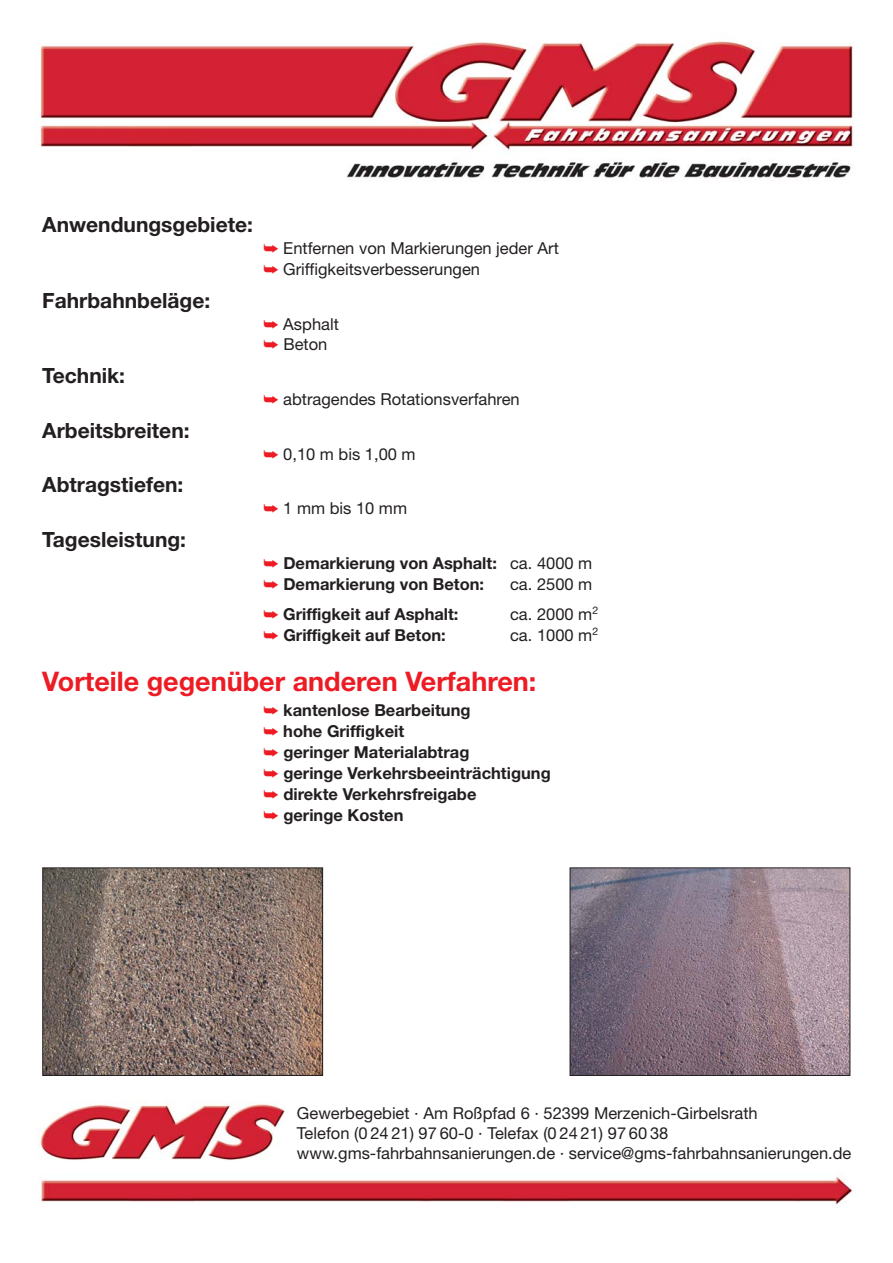
<style>
.page{position:relative;width:893px;height:1263px;background:#fff}
.page>*{position:absolute;margin:0;border:0;box-sizing:border-box;transform-origin:0 0}
.t1{font:700 27px "Helvetica Neue";color:#ed1c24}
.t2{font:700 21px "Helvetica Neue";color:#231f20}
.t3{font:16.5px/19.8px "Helvetica Neue";color:#231f20}
.t4{font:700 16.5px/21px "Helvetica Neue";color:#231f20}
.s1{color:#ed1c24}
.s2{font-weight:400}
</style>
<div class="page">
<img style="left:44px;top:869px;width:277px;height:205px">
<div style="left:42px;top:867px;width:281px;height:209px;border:1px solid #231f20"></div>
<img style="left:40px;top:1176px;width:813px;height:29px">
<img style="left:39px;top:1104px;width:246px;height:56px">
<img style="left:36px;top:41px;width:817px;height:139px">
<img style="left:572px;top:869px;width:276px;height:205px">
<div style="left:570px;top:867px;width:280px;height:209px;border:1px solid #231f20"></div>
<p class="t2" style="left:42px;top:217px;width:212px">Anwendungsgebiete:</p>
<p class="t2" style="left:42px;top:293px;width:169px">Fahrbahnbeläge:</p>
<p class="t2" style="left:42px;top:368px;width:84px">Technik:</p>
<p class="t2" style="left:42px;top:423px;width:149px">Arbeitsbreiten:</p>
<p class="t2" style="left:42px;top:477px;width:143px">Abtragstiefen:</p>
<p class="t2" style="left:42px;top:532px;width:145px">Tagesleistung:</p>
<p class="t3" style="left:263px;top:239px;width:297px;line-height:21px"><span class="s1">➥</span> Entfernen von Markierungen jeder Art <span class="s1">➥</span> Griffigkeitsverbesserungen</p>
<p class="t3" style="left:263px;top:315px;width:77px;line-height:21px"><span class="s1">➥</span> Asphalt <span class="s1">➥</span> Beton</p>
<p class="t3" style="left:263px;top:391px;width:258px"><span class="s1">➥</span> abtragendes Rotationsverfahren</p>
<p class="t3" style="left:263px;top:446px;width:154px"><span class="s1">➥</span> 0,10 m bis 1,00 m</p>
<p class="t3" style="left:263px;top:500px;width:145px"><span class="s1">➥</span> 1 mm bis 10 mm</p>
<p class="t4" style="left:263px;top:554px;width:330px"><span class="s1">➥</span> Demarkierung von Asphalt: <span class="s2">ca. 4000 m </span><span class="s1">➥</span> Demarkierung von Beton:</p>
<p class="t3" style="left:510px;top:576px;width:84px">ca. 2500 m</p>
<p class="t4" style="left:263px;top:605px;width:197px"><span class="s1">➥</span> Griffigkeit auf Asphalt:</p>
<p class="t3" style="left:510px;top:606px;width:90px">ca. 2000 m<sup>2</sup></p>
<p class="t4" style="left:263px;top:626px;width:184px"><span class="s1">➥</span> Griffigkeit auf Beton:</p>
<p class="t3" style="left:510px;top:627px;width:90px">ca. 1000 m<sup>2</sup></p>
<h1 class="t1" style="left:42px;top:672px;width:495px">Vorteile gegenüber anderen Verfahren:</h1>
<p class="t4" style="left:263px;top:701px;width:289px"><span class="s1">➥</span> kantenlose Bearbeitung<br><span class="s1">➥</span> hohe Griffigkeit<br><span class="s1">➥</span> geringer Materialabtrag<br><span class="s1">➥</span> geringe Verkehrsbeeinträchtigung <span class="s1">➥</span> direkte Verkehrsfreigabe<br><span class="s1">➥</span> geringe Kosten</p>
<p class="t3" style="left:297px;top:1105px;width:556px">Gewerbegebiet · Am Roßpfad 6 · 52399 Merzenich-Girbelsrath<br>Telefon (0 24 21) 97 60-0 · Telefax (0 24 21) 97 60 38 www.gms-fahrbahnsanierungen.de · service@gms-fahrbahnsanierungen.de</p>
</div>
